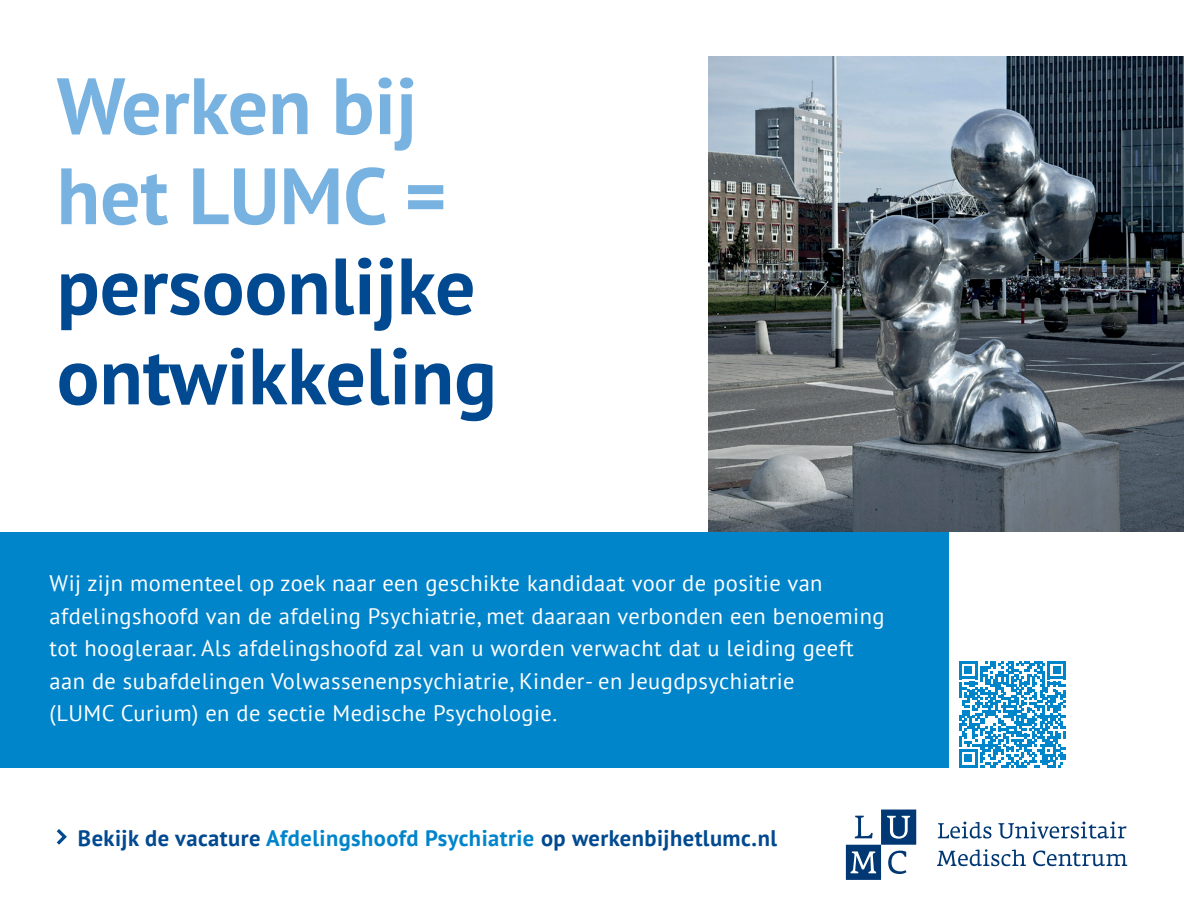
<style>
.page{position:relative;width:1184px;height:922px;background:#fff}
.page>*{position:absolute;margin:0;border:0;box-sizing:border-box;transform-origin:0 0}
.t1{font:700 79.5px/90px "PT Sans";color:#014990}
.t2{font:700 79.5px/90px "PT Sans";color:#78b2e0}
.t3{font:22.5px/32.5px "PT Sans";letter-spacing:.02em;color:#fff}
.t4{font:700 22.5px "PT Sans";letter-spacing:.02em;color:#014990}
.s1{color:#0084ca}
</style>
<div class="page">
<img style="left:709px;top:57px;width:474px;height:474px">
<div style="left:0;top:531px;width:948px;height:236px;background:#0084ca"></div>
<svg style="left:57px;top:829px;width:10px;height:15px"></svg>
<svg style="left:846px;top:809px;width:70px;height:70px"></svg>
<svg style="left:1033px;top:850px;width:94px;height:16px"></svg>
<svg style="left:937px;top:849px;width:88px;height:17px"></svg>
<svg style="left:937px;top:821px;width:54px;height:17px"></svg>
<svg style="left:998px;top:821px;width:128px;height:17px"></svg>
<svg style="left:959px;top:661px;width:106px;height:106px"></svg>
<h1 class="t2" style="left:57px;top:59px;width:391px">Werken bij het LUMC =</h1>
<h1 class="t1" style="left:57px;top:239px;width:442px">persoonlijke ontwikkeling</h1>
<p class="t3" style="left:50px;top:566px;width:836px">Wij zijn momenteel op zoek naar een geschikte kandidaat voor de positie van afdelingshoofd van de afdeling Psychiatrie, met daaraan verbonden een benoeming tot hoogleraar. Als afdelingshoofd zal van u worden verwacht dat u leiding geeft aan de subafdelingen Volwassenenpsychiatrie, Kinder- en Jeugdpsychiatrie<br>(LUMC Curium) en de sectie Medische Psychologie.</p>
<p class="t4" style="left:78px;top:822px;width:700px">Bekijk de vacature <span class="s1">Afdelingshoofd Psychiatrie</span> op werkenbijhetlumc.nl</p>
</div>
